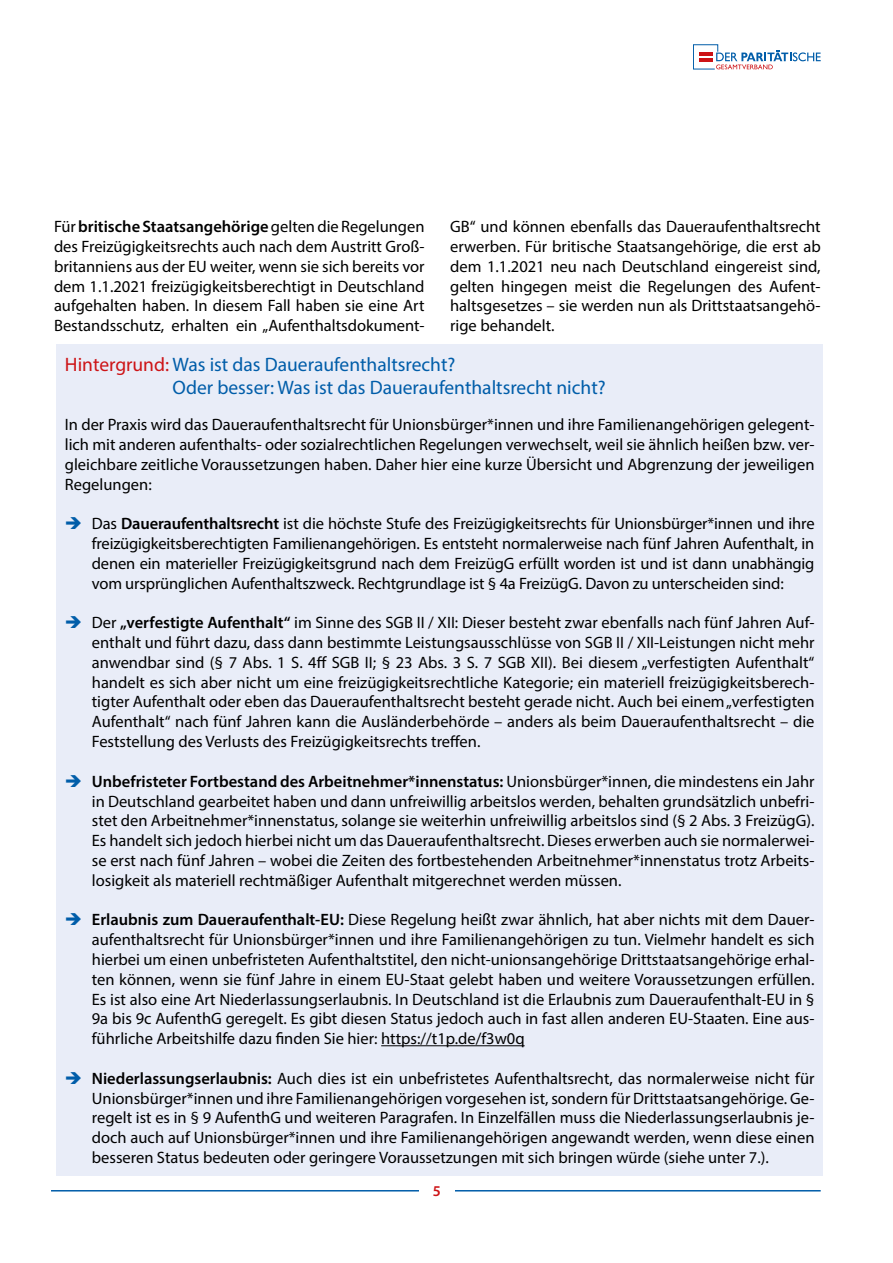
<style>
.page{position:relative;width:893px;height:1263px;background:#fff}
.page>*{position:absolute;margin:0;border:0;box-sizing:border-box;transform-origin:0 0}
.t1{font:19.5px/23.4px "Myriad Pro";color:#005da9}
.t2{font:16.5px/19.8px "Myriad Pro";color:#000;text-align:justify}
.t3{font:600 15px "Myriad Pro";color:#cd1316}
.s1{font-weight:600}
.s2{color:#cd1316}
</style>
<div class="page">
<hr style="left:51px;top:1190px;width:770px;height:1px;background:#005da9">
<div style="left:419px;top:1185px;width:36px;height:26px;background:#fff"></div>
<svg style="left:693px;top:44px;width:128px;height:25px"></svg>
<div style="left:56px;top:344px;width:767px;height:832px;background:#e9edf8"></div>
<hr style="left:381px;top:1045px;width:144px;height:1px;background:#000">
<p class="t2" style="left:450px;top:217px;width:372px">GB“ und können ebenfalls das Daueraufenthaltsrecht erwerben. Für britische Staatsangehörige, die erst ab dem 1.1.2021 neu nach Deutschland eingereist sind, gelten hingegen meist die Regelungen des Aufent&shy;haltsgesetzes – sie werden nun als Drittstaatsangehö&shy;rige behandelt.</p>
<p class="t2" style="left:54px;top:217px;width:372px">Für <span class="s1">britische Staatsangehörige</span> gelten die Regelungen des Freizügigkeitsrechts auch nach dem Austritt Groß&shy;britanniens aus der EU weiter, wenn sie sich bereits vor dem 1.1.2021 freizügigkeitsberechtigt in Deutschland aufgehalten haben. In diesem Fall haben sie eine Art Bestandsschutz, erhalten ein „Aufenthaltsdokument-</p>
<p class="t1" style="left:173px;top:352px;width:435px;text-indent:-108px"><span class="s2">Hintergrund:</span> Was ist das Daueraufenthaltsrecht?<br>Oder besser: Was ist das Daueraufenthaltsrecht nicht?</p>
<p class="t2" style="left:65px;top:415px;width:751px">In der Praxis wird das Daueraufenthaltsrecht für Unionsbürger*innen und ihre Familienangehörigen gelegent&shy;lich mit anderen aufenthalts- oder sozialrechtlichen Regelungen verwechselt, weil sie ähnlich heißen bzw. ver&shy;gleichbare zeitliche Voraussetzungen haben. Daher hier eine kurze Übersicht und Abgrenzung der jeweiligen Regelungen:</p>
<p class="t2" style="left:92px;top:514px;width:724px">Das <span class="s1">Daueraufenthaltsrecht</span> ist die höchste Stufe des Freizügigkeitsrechts für Unionsbürger*innen und ihre freizügigkeitsberechtigten Familienangehörigen. Es entsteht normalerweise nach fünf Jahren Aufenthalt, in denen ein materieller Freizügigkeitsgrund nach dem FreizügG erfüllt worden ist und ist dann unabhängig vom ursprünglichen Aufenthaltszweck. Rechtgrundlage ist § 4a FreizügG. Davon zu unterscheiden sind:</p>
<p class="t2" style="left:92px;top:613px;width:724px">Der <span class="s1">„verfestigte Aufenthalt“</span> im Sinne des SGB II / XII: Dieser besteht zwar ebenfalls nach fünf Jahren Auf&shy;enthalt und führt dazu, dass dann bestimmte Leistungsausschlüsse von SGB II / XII-Leistungen nicht mehr anwendbar sind (§ 7 Abs. 1 S. 4ff SGB II; § 23 Abs. 3 S. 7 SGB XII). Bei diesem „verfestigten Aufenthalt“ handelt es sich aber nicht um eine freizügigkeitsrechtliche Kategorie; ein materiell freizügigkeitsberech&shy;tigter Aufenthalt oder eben das Daueraufenthaltsrecht besteht gerade nicht. Auch bei einem „verfestigten Aufenthalt“ nach fünf Jahren kann die Ausländerbehörde – anders als beim Daueraufenthaltsrecht – die Feststellung des Verlusts des Freizügigkeitsrechts treffen.</p>
<p class="t2" style="left:92px;top:771px;width:724px"><span class="s1">Unbefristeter Fortbestand des Arbeitnehmer*innenstatus:</span> Unionsbürger*innen, die mindestens ein Jahr in Deutschland gearbeitet haben und dann unfreiwillig arbeitslos werden, behalten grundsätzlich unbefri&shy;stet den Arbeitnehmer*innenstatus, solange sie weiterhin unfreiwillig arbeitslos sind (§ 2 Abs. 3 FreizügG).<br>Es handelt sich jedoch hierbei nicht um das Daueraufenthaltsrecht. Dieses erwerben auch sie normalerwei&shy;se erst nach fünf Jahren – wobei die Zeiten des fortbestehenden Arbeitnehmer*innenstatus trotz Arbeits&shy;losigkeit als materiell rechtmäßiger Aufenthalt mitgerechnet werden müssen.</p>
<p class="t2" style="left:92px;top:910px;width:724px"><span class="s1">Erlaubnis zum Daueraufenthalt-EU:</span> Diese Regelung heißt zwar ähnlich, hat aber nichts mit dem Dauer&shy;aufenthaltsrecht für Unionsbürger*innen und ihre Familienangehörigen zu tun. Vielmehr handelt es sich hierbei um einen unbefristeten Aufenthaltstitel, den nicht-unionsangehörige Drittstaatsangehörige erhal&shy;ten können, wenn sie fünf Jahre in einem EU-Staat gelebt haben und weitere Voraussetzungen erfüllen.<br>Es ist also eine Art Niederlassungserlaubnis. In Deutschland ist die Erlaubnis zum Daueraufenthalt-EU in § 9a bis 9c AufenthG geregelt. Es gibt diesen Status jedoch auch in fast allen anderen EU-Staaten. Eine aus&shy;führliche Arbeitshilfe dazu finden Sie hier: https://t1p.de/f3w0q</p>
<p class="t2" style="left:92px;top:1068px;width:724px"><span class="s1">Niederlassungserlaubnis:</span> Auch dies ist ein unbefristetes Aufenthaltsrecht, das normalerweise nicht für Unionsbürger*innen und ihre Familienangehörigen vorgesehen ist, sondern für Drittstaatsangehörige. Ge&shy;regelt ist es in § 9 AufenthG und weiteren Paragrafen. In Einzelfällen muss die Niederlassungserlaubnis je&shy;doch auch auf Unionsbürger*innen und ihre Familienangehörigen angewandt werden, wenn diese einen besseren Status bedeuten oder geringere Voraussetzungen mit sich bringen würde (siehe unter 7.).</p>
<p class="t3" style="left:433px;top:1182px;width:10px">5</p>
</div>
